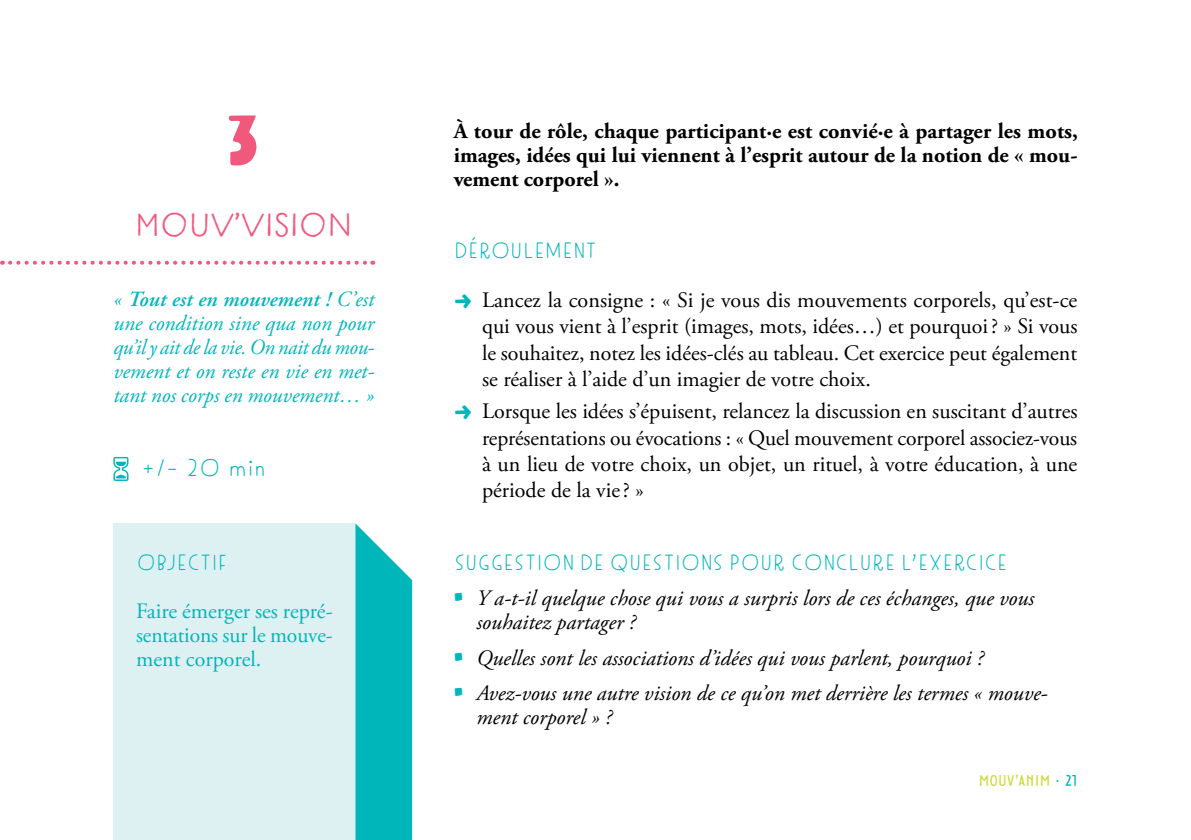
<style>
.page{position:relative;width:1191px;height:840px;background:#fff}
.page>*{position:absolute;margin:0;border:0;box-sizing:border-box;transform-origin:0 0}
.Panopage{font:72px "Tomarik Display";color:#f0597c}
.sous-titre{font:32px "Tomarik Introvert";color:#f0597c}
.Sous_-_sous_titre{font:24px "Tomarik Extrovert";color:#00b6ba}
.t1{font:22px/26.4px "Adobe Garamond Pro";color:#000;text-align:justify}
.t2{font:italic 22px/24px "Adobe Garamond Pro";color:#000}
.t3{font:700 22px/24px "Adobe Garamond Pro";color:#000;text-align:justify}
.objectif__timing__déroulé{font:22px "Tomarik Extrovert";letter-spacing:-.05em;color:#00b6ba}
.t4{font:22px/24px "Adobe Garamond Pro";letter-spacing:-.005em;color:#00b6ba;text-align:justify}
.citation_piste{font:italic 21.6px/24px "Adobe Garamond Pro";color:#00b6ba;text-align:justify}
.t5{font:16px "Tomarik Poster";color:#cadb37}
.s1{font-weight:600}
.s2{font-family:"Tomarik Brush";color:#00b6ba}
.s3{font-family:"Tomarik Brush";font-style:normal;color:#00b6ba}
.s4{color:#00b6ba}
</style>
<div class="page">
<svg style="left:10px;top:260px;width:363px;height:4px"></svg>
<svg style="left:113px;top:456px;width:15px;height:24px"></svg>
<div style="left:113px;top:523px;width:242px;height:316px;background:#ddf1f2"></div>
<svg style="left:355px;top:523px;width:57px;height:316px;background:#18bdc0"></svg>
<p class="Panopage" style="left:224px;top:79px;width:41px">3</p>
<p class="sous-titre" style="left:135px;top:197px;width:219px">MOUV’VISION</p>
<p class="citation_piste" style="left:113px;top:287px;width:262px">« <span class="s1">Tout est en mouvement !</span> C’est une condition sine qua non pour qu’il y ait de la vie. On nait du mou&shy;vement et on reste en vie en met&shy;tant nos corps en mouvement… »</p>
<p class="Sous_-_sous_titre" style="left:141px;top:447px;width:127px">+/- 20 min</p>
<p class="objectif__timing__déroulé" style="left:136px;top:543px;width:93px">OBJECTIF</p>
<p class="t4" style="left:136px;top:599px;width:198px">Faire émerger ses repré&shy;sentations sur le mouve&shy;ment corporel.</p>
<p class="t3" style="left:454px;top:119px;width:625px">À tour de rôle, chaque participant·e est convié·e à partager les mots, images, idées qui lui viennent à l’esprit autour de la notion de « mou&shy;vement corporel ».</p>
<p class="objectif__timing__déroulé" style="left:454px;top:231px;width:145px">DÉROULEMENT</p>
<p class="t1" style="left:482px;top:287px;width:597px;text-indent:-28px"><span class="s2">→</span> Lancez la consigne : « Si je vous dis mouvements corporels, qu’est-ce qui vous vient à l’esprit (images, mots, idées…) et pourquoi? » Si vous le souhaitez, notez les idées-clés au tableau. Cet exercice peut également se réaliser à l’aide d’un imagier de votre choix.</p>
<p class="t1" style="left:482px;top:398px;width:597px;text-indent:-28px"><span class="s2">→</span> Lorsque les idées s’épuisent, relancez la discussion en suscitant d’autres représentations ou évocations : « Quel mouvement corporel associez-vous à un lieu de votre choix, un objet, un rituel, à votre éducation, à une période de la vie? »</p>
<p class="objectif__timing__déroulé" style="left:454px;top:543px;width:556px">SUGGESTION DE QUESTIONS POUR CONCLURE L’EXERCICE</p>
<p class="t2" style="left:476px;top:586px;width:559px;text-indent:-23px"><span class="s3">∙</span> Y a-t-il quelque chose qui vous a surpris lors de ces échanges, que vous souhaitez partager ?</p>
<p class="t2" style="left:454px;top:646px;width:531px"><span class="s3">∙</span> Quelles sont les associations d’idées qui vous parlent, pourquoi ?</p>
<p class="t2" style="left:476px;top:681px;width:573px;text-indent:-23px"><span class="s3">∙</span> Avez-vous une autre vision de ce qu’on met derrière les termes « mouve&shy;ment corporel » ?</p>
<p class="t5" style="left:978px;top:768px;width:101px">MOUV’ANIM <span class="s4">· 21</span></p>
</div>
